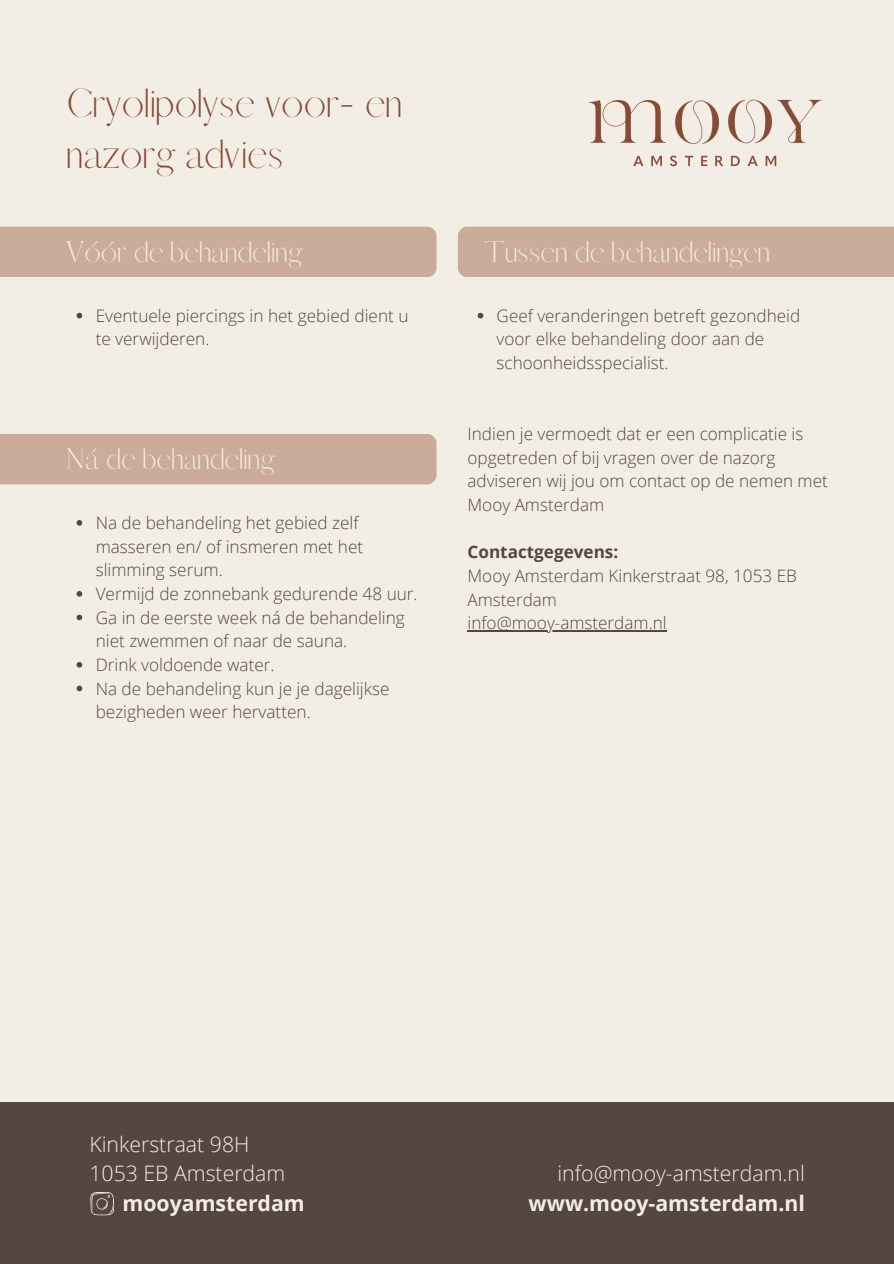
<style>
.page{position:relative;width:894px;height:1264px;background:#fff}
.page>*{position:absolute;margin:0;border:0;box-sizing:border-box;transform-origin:0 0}
.t1{font:300 36.6px/50.7px "Afrah";color:#884b36}
.t2{font:300 26.7px "Afrah";color:#f3eee5}
.t3{font:300 21.3px "Open Sans";color:#f3eee5}
.t4{font:700 21.3px "Open Sans";color:#f3eee5}
.t5{font:300 17.25px/23.7px "Open Sans";color:#554640}
.t6{font:300 17.1px/23.7px "Open Sans";color:#554640}
.t7{font:700 17.1px "Open Sans";color:#554640}
</style>
<div class="page">
<div style="left:0;top:0;width:893px;height:1263px;background:#f3eee5"></div>
<div style="left:0;top:1102px;width:893px;height:161px;background:#554640"></div>
<svg style="left:90px;top:1192px;width:24px;height:23px"></svg>
<div style="left:0;top:227px;width:436px;height:50px;background:#cbac9b"></div>
<svg style="left:77px;top:313px;width:5px;height:5px"></svg>
<svg style="left:477px;top:313px;width:6px;height:5px"></svg>
<hr style="left:467px;top:630px;width:199px;height:1px;background:#554640">
<img style="left:589px;top:99px;width:234px;height:68px">
<div style="left:457px;top:227px;width:436px;height:50px;background:#cbac9b"></div>
<div style="left:0;top:434px;width:436px;height:50px;background:#cbac9b"></div>
<svg style="left:77px;top:520px;width:5px;height:5px"></svg>
<svg style="left:77px;top:591px;width:5px;height:5px"></svg>
<svg style="left:77px;top:614px;width:5px;height:6px"></svg>
<svg style="left:77px;top:662px;width:5px;height:5px"></svg>
<svg style="left:77px;top:685px;width:5px;height:6px"></svg>
<p class="t1" style="left:66px;top:78px;width:337px">Cryolipolyse voor- en nazorg advies</p>
<p class="t2" style="left:66px;top:235px;width:237px">Vóór de behandeling</p>
<p class="t2" style="left:484px;top:235px;width:287px">Tussen de behandelingen</p>
<p class="t5" style="left:96px;top:303px;width:314px">Eventuele piercings in het gebied dient u te verwijderen.</p>
<p class="t6" style="left:496px;top:303px;width:305px">Geef veranderingen betreft gezondheid voor elke behandeling door aan de schoonheidsspecialist.</p>
<p class="t2" style="left:66px;top:442px;width:209px">Ná de behandeling</p>
<p class="t5" style="left:96px;top:510px;width:269px">Na de behandeling het gebied zelf masseren en/ of insmeren met het slimming serum.</p>
<p class="t5" style="left:96px;top:581px;width:323px">Vermijd de zonnebank gedurende 48 uur.</p>
<p class="t5" style="left:96px;top:605px;width:311px">Ga in de eerste week ná de behandeling niet zwemmen of naar de sauna.</p>
<p class="t5" style="left:96px;top:652px;width:180px">Drink voldoende water.</p>
<p class="t5" style="left:96px;top:676px;width:295px">Na de behandeling kun je je dagelijkse bezigheden weer hervatten.</p>
<p class="t6" style="left:467px;top:421px;width:362px">Indien je vermoedt dat er een complicatie is opgetreden of bij vragen over de nazorg adviseren wij jou om contact op de nemen met Mooy Amsterdam</p>
<p class="t7" style="left:467px;top:540px;width:152px">Contactgegevens:</p>
<p class="t6" style="left:467px;top:563px;width:331px">Mooy Amsterdam Kinkerstraat 98, 1053 EB<br>Amsterdam</p>
<p class="t6" style="left:467px;top:611px;width:200px">info@mooy-amsterdam.nl</p>
<p class="t3" style="left:89px;top:1129px;width:161px">Kinkerstraat 98H</p>
<p class="t3" style="left:89px;top:1158px;width:197px">1053 EB Amsterdam</p>
<p class="t4" style="left:122px;top:1187px;width:184px">mooyamsterdam</p>
<p class="t3" style="left:557px;top:1158px;width:249px">info@mooy-amsterdam.nl</p>
<p class="t4" style="left:528px;top:1187px;width:278px">www.mooy-amsterdam.nl</p>
</div>
